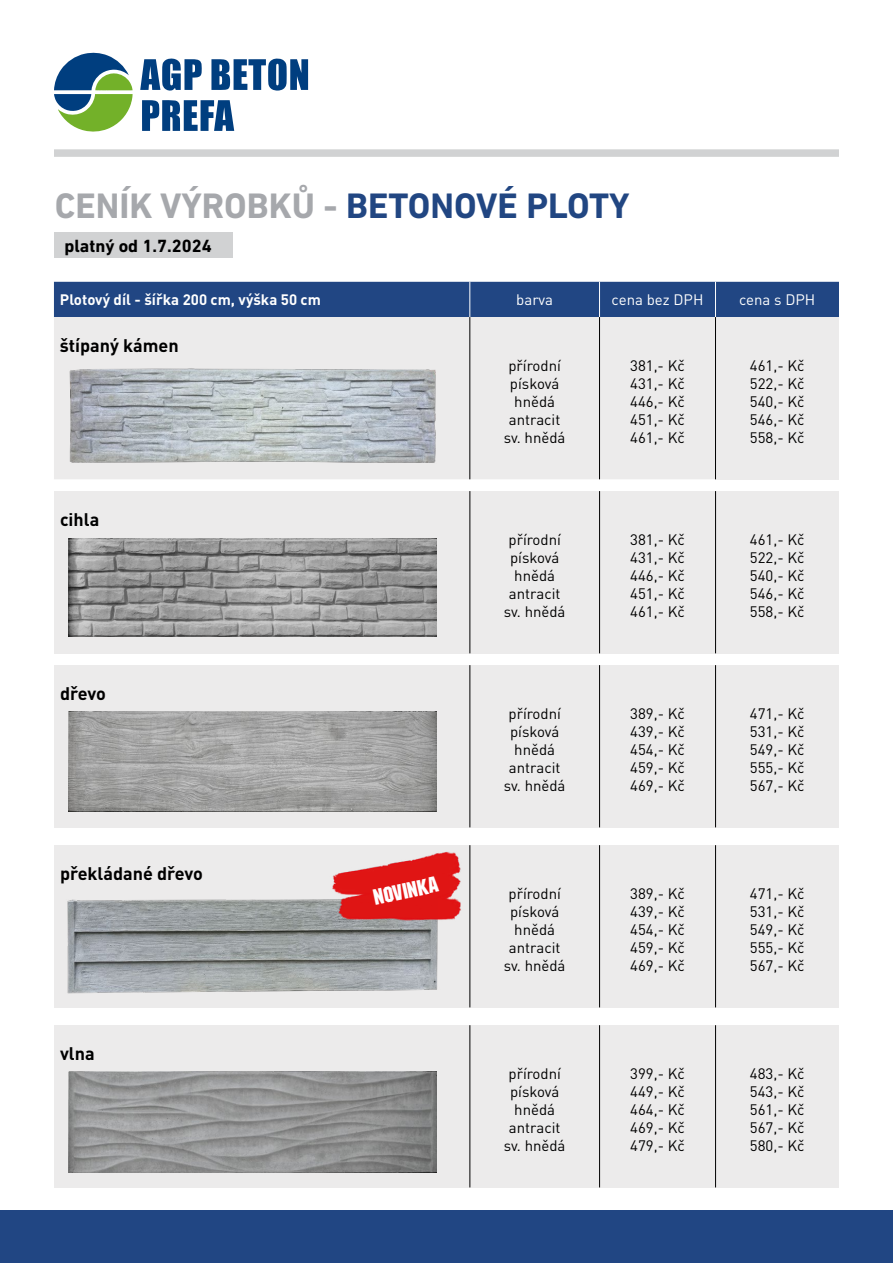
<style>
.page{position:relative;width:893px;height:1263px;background:#fff}
.page>*{position:absolute;margin:0;border:0;box-sizing:border-box;transform-origin:0 0}
.t1{font:700 36px "DIN Next LT Pro";color:#a6a8ac}
.t2{font:21.6px "Motor CE";color:#fff}
.t3{font:700 18px "DIN Pro";color:#000}
.t4{font:700 18px "DIN Next LT Pro";color:#000}
.t5{font:15px/18px "DIN Pro";color:#000;text-align:justify}
.t6{font:700 15px "DIN Pro";color:#fff}
.t7{font:15px "DIN Pro";color:#fff}
.s1{color:#214682}
</style>
<div class="page">
<div style="left:54px;top:491px;width:416px;height:162px;background:#ecebeb"></div>
<div style="left:470px;top:491px;width:130px;height:162px;background:#ecebeb"></div>
<div style="left:600px;top:491px;width:116px;height:162px;background:#ecebeb"></div>
<div style="left:716px;top:491px;width:123px;height:162px;background:#ecebeb"></div>
<hr style="left:469px;top:491px;width:1px;height:162px;background:#000">
<hr style="left:599px;top:491px;width:1px;height:162px;background:#000">
<hr style="left:715px;top:491px;width:1px;height:162px;background:#000">
<div style="left:54px;top:665px;width:416px;height:162px;background:#ecebeb"></div>
<div style="left:470px;top:665px;width:130px;height:162px;background:#ecebeb"></div>
<div style="left:600px;top:665px;width:116px;height:162px;background:#ecebeb"></div>
<div style="left:716px;top:665px;width:123px;height:162px;background:#ecebeb"></div>
<hr style="left:469px;top:665px;width:1px;height:162px;background:#000">
<hr style="left:599px;top:665px;width:1px;height:162px;background:#000">
<hr style="left:715px;top:665px;width:1px;height:162px;background:#000">
<div style="left:54px;top:845px;width:416px;height:162px;background:#ecebeb"></div>
<div style="left:470px;top:845px;width:130px;height:162px;background:#ecebeb"></div>
<div style="left:600px;top:845px;width:116px;height:162px;background:#ecebeb"></div>
<div style="left:716px;top:845px;width:123px;height:162px;background:#ecebeb"></div>
<hr style="left:469px;top:845px;width:1px;height:162px;background:#000">
<hr style="left:599px;top:845px;width:1px;height:162px;background:#000">
<hr style="left:715px;top:845px;width:1px;height:162px;background:#000">
<div style="left:54px;top:1025px;width:416px;height:162px;background:#ecebeb"></div>
<div style="left:470px;top:1025px;width:130px;height:162px;background:#ecebeb"></div>
<div style="left:600px;top:1025px;width:116px;height:162px;background:#ecebeb"></div>
<div style="left:716px;top:1025px;width:123px;height:162px;background:#ecebeb"></div>
<hr style="left:469px;top:1025px;width:1px;height:162px;background:#000">
<hr style="left:599px;top:1025px;width:1px;height:162px;background:#000">
<hr style="left:715px;top:1025px;width:1px;height:162px;background:#000">
<svg style="left:140px;top:58px;width:62px;height:33px"></svg>
<svg style="left:211px;top:58px;width:97px;height:33px"></svg>
<svg style="left:142px;top:100px;width:92px;height:31px"></svg>
<svg style="left:54px;top:53px;width:79px;height:79px"></svg>
<div style="left:54px;top:149px;width:785px;height:8px;background:#d1d2d3"></div>
<div style="left:54px;top:232px;width:179px;height:25px;background:#d1d2d3"></div>
<img style="left:68px;top:712px;width:368px;height:99px">
<img style="left:68px;top:538px;width:368px;height:98px">
<img style="left:68px;top:1071px;width:368px;height:102px">
<div style="left:54px;top:282px;width:785px;height:35px;background:#214683"></div>
<div style="left:54px;top:317px;width:661px;height:162px;background:#ecebeb"></div>
<div style="left:715px;top:317px;width:124px;height:162px;background:#ecebeb"></div>
<hr style="left:469px;top:282px;width:1px;height:35px;background:#fff">
<hr style="left:599px;top:282px;width:1px;height:35px;background:#fff">
<hr style="left:715px;top:282px;width:1px;height:35px;background:#fff">
<hr style="left:469px;top:317px;width:1px;height:162px;background:#000">
<hr style="left:599px;top:317px;width:1px;height:162px;background:#000">
<hr style="left:715px;top:317px;width:1px;height:162px;background:#000">
<img style="left:68px;top:367px;width:368px;height:96px">
<div style="left:0;top:1211px;width:893px;height:52px;background:#214683"></div>
<img style="left:57px;top:899px;width:394px;height:109px">
<img style="left:322px;top:851px;width:139px;height:77px">
<h1 class="t1" style="left:55px;top:185px;width:576px">CENÍK VÝROBKŮ - <span class="s1">BETONOVÉ PLOTY</span></h1>
<p class="t4" style="left:65px;top:235px;width:149px">platný od 1.7.2024</p>
<p class="t6" style="left:60px;top:290px;width:262px">Plotový díl - šířka 200 cm, výška 50 cm</p>
<p class="t7" style="left:516px;top:290px;width:38px">barva</p>
<p class="t7" style="left:612px;top:290px;width:93px">cena bez DPH</p>
<p class="t7" style="left:739px;top:290px;width:78px">cena s DPH</p>
<p class="t3" style="left:60px;top:333px;width:120px">štípaný kámen</p>
<p class="t5" style="left:504px;top:355px;width:63px;text-align:center">přírodní písková hnědá antracit sv. hnědá</p>
<p class="t5" style="left:630px;top:355px;width:56px">381,- Kč 431,- Kč 446,- Kč 451,- Kč 461,- Kč</p>
<p class="t5" style="left:750px;top:355px;width:56px">461,- Kč 522,- Kč 540,- Kč 546,- Kč 558,- Kč</p>
<p class="t3" style="left:60px;top:507px;width:41px">cihla</p>
<p class="t3" style="left:60px;top:681px;width:47px">dřevo</p>
<p class="t3" style="left:60px;top:861px;width:145px">překládané dřevo</p>
<p class="t3" style="left:60px;top:1041px;width:36px">vlna</p>
<h2 class="t2" style="left:371px;top:885px;width:68px;rotate:-12deg">novinka</h2>
<p class="t5" style="left:504px;top:529px;width:63px;text-align:center">přírodní písková hnědá antracit sv. hnědá</p>
<p class="t5" style="left:630px;top:529px;width:56px">381,- Kč 431,- Kč 446,- Kč 451,- Kč 461,- Kč</p>
<p class="t5" style="left:750px;top:529px;width:56px">461,- Kč 522,- Kč 540,- Kč 546,- Kč 558,- Kč</p>
<p class="t5" style="left:504px;top:703px;width:63px;text-align:center">přírodní písková hnědá antracit sv. hnědá</p>
<p class="t5" style="left:630px;top:703px;width:56px">389,- Kč 439,- Kč 454,- Kč 459,- Kč 469,- Kč</p>
<p class="t5" style="left:750px;top:703px;width:56px">471,- Kč 531,- Kč 549,- Kč 555,- Kč 567,- Kč</p>
<p class="t5" style="left:504px;top:883px;width:63px;text-align:center">přírodní písková hnědá antracit sv. hnědá</p>
<p class="t5" style="left:630px;top:883px;width:56px">389,- Kč 439,- Kč 454,- Kč 459,- Kč 469,- Kč</p>
<p class="t5" style="left:750px;top:883px;width:56px">471,- Kč 531,- Kč 549,- Kč 555,- Kč 567,- Kč</p>
<p class="t5" style="left:504px;top:1063px;width:63px;text-align:center">přírodní písková hnědá antracit sv. hnědá</p>
<p class="t5" style="left:630px;top:1063px;width:56px">399,- Kč 449,- Kč 464,- Kč 469,- Kč 479,- Kč</p>
<p class="t5" style="left:750px;top:1063px;width:56px">483,- Kč 543,- Kč 561,- Kč 567,- Kč 580,- Kč</p>
</div>
